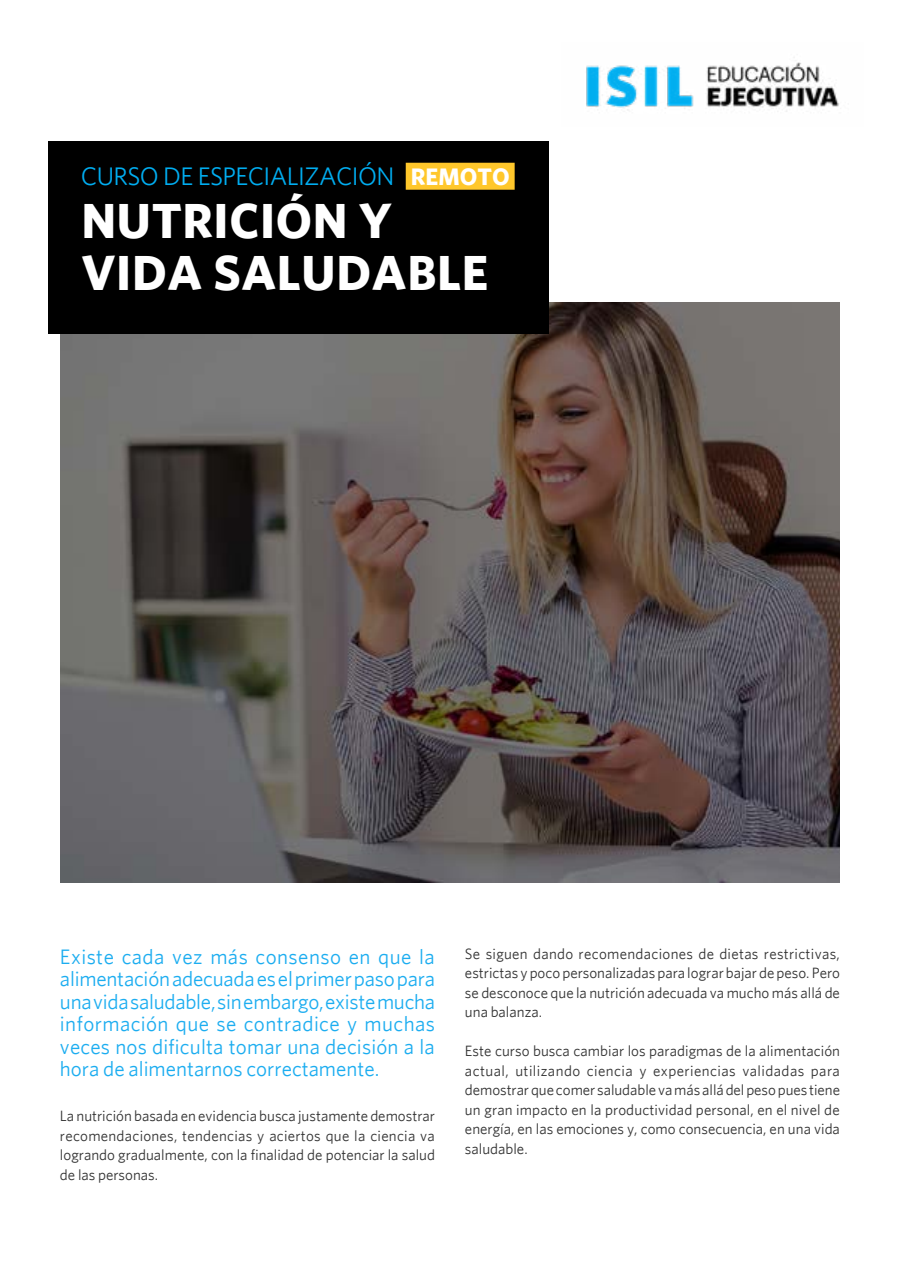
<style>
.page{position:relative;width:900px;height:1263px;background:#fff}
.page>*{position:absolute;margin:0;border:0;box-sizing:border-box;transform-origin:0 0}
.t1{font:700 49.5px/52.5px "Whitney";letter-spacing:.015em;color:#fff}
.t2{font:25.5px "Whitney";letter-spacing:-.025em;color:#00adf0}
.t3{font:21px/22.5px "Whitney";color:#1cadf0;text-align:justify}
.t4{font:15px/19.5px "Whitney";color:#333;text-align:justify}
.s1{font-weight:700;font-size:24px;color:#fff}
</style>
<div class="page">
<img style="left:60px;top:303px;width:780px;height:579px">
<div style="left:48px;top:141px;width:501px;height:193px;background:#000"></div>
<div style="left:406px;top:163px;width:109px;height:27px;background:#ffc72b"></div>
<img style="left:586px;top:62px;width:253px;height:50px">
<h2 class="t2" style="left:81px;top:161px;width:430px">CURSO DE ESPECIALIZACIÓN <span class="s1">REMOTO</span></h2>
<h1 class="t1" style="left:81px;top:193px;width:409px">NUTRICIÓN Y<br>VIDA SALUDABLE</h1>
<p class="t3" style="left:60px;top:945px;width:377px">Existe cada vez más consenso en que la alimentación adecuada es el primer paso para una vida saludable, sin embargo, existe mucha información que se contradice y muchas veces nos dificulta tomar una decisión a la hora de alimentarnos correctamente.</p>
<p class="t4" style="left:60px;top:1106px;width:377px">La nutrición basada en evidencia busca justamente demostrar recomendaciones, tendencias y aciertos que la ciencia va logrando gradualmente, con la finalidad de potenciar la salud de las personas.</p>
<p class="t4" style="left:465px;top:943px;width:377px">Se siguen dando recomendaciones de dietas restrictivas, estrictas y poco personalizadas para lograr bajar de peso. Pero se desconoce que la nutrición adecuada va mucho más allá de una balanza.</p>
<p class="t4" style="left:465px;top:1041px;width:377px">Este curso busca cambiar los paradigmas de la alimentación actual, utilizando ciencia y experiencias validadas para demostrar que comer saludable va más allá del peso pues tiene un gran impacto en la productividad personal, en el nivel de energía, en las emociones y, como consecuencia, en una vida saludable.</p>
</div>
